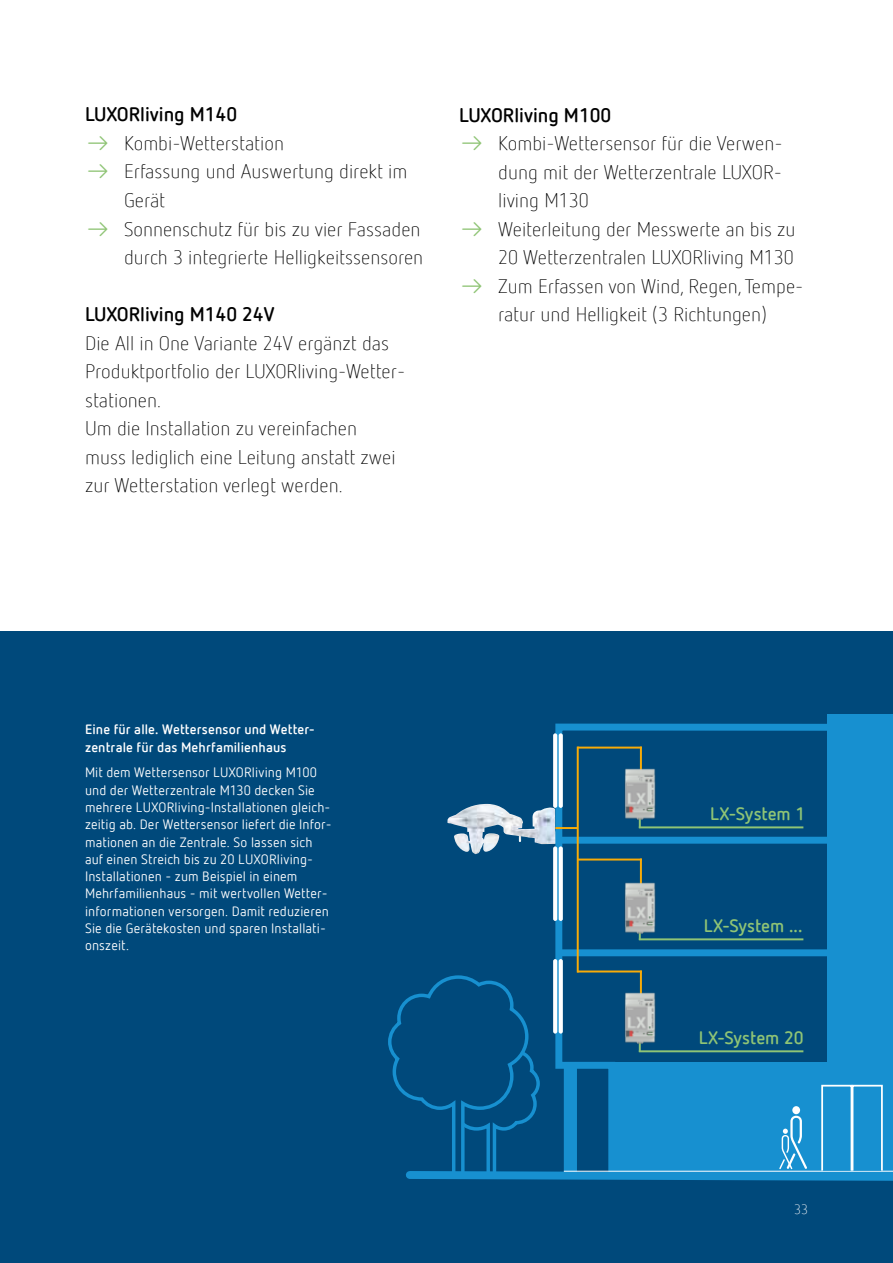
<style>
.page{position:relative;width:893px;height:1263px;background:#fff}
.page>*{position:absolute;margin:0;border:0;box-sizing:border-box;transform-origin:0 0}
.t1{font:300 19.5px/28.5px "Netto Offc Pro";color:#000}
.t2{font:700 19.5px "Netto Offc Pro";color:#000}
.t3{font:700 17.85px "Netto Offc Pro";letter-spacing:-.005em;color:#8fc475}
.t4{font:13.5px/17.2px "Netto Offc Pro";letter-spacing:.01em;color:#fff}
.t5{font:700 13.5px/17.2px "Netto Offc Pro";letter-spacing:.01em;color:#fff}
.t6{font:300 13.5px "Netto Offc Pro";color:#fff}
.s1{font-family:"Netto Icons OT";font-weight:400;color:#8fc475}
</style>
<div class="page">
<div style="left:0;top:631px;width:893px;height:632px;background:#00497b"></div>
<img style="left:447px;top:804px;width:105px;height:50px">
<svg style="left:552px;top:723px;width:275px;height:251px"></svg>
<svg style="left:388px;top:974px;width:505px;height:207px"></svg>
<hr style="left:613px;top:1063px;width:280px;height:1px;background:#1790d0">
<div style="left:559px;top:949px;width:334px;height:7px;background:#1790d0"></div>
<div style="left:559px;top:837px;width:334px;height:7px;background:#1790d0"></div>
<div style="left:827px;top:715px;width:66px;height:348px;background:#1790d0"></div>
<hr style="left:564px;top:1171px;width:329px;height:1px;background:#fff">
<hr style="left:577px;top:747px;width:65px;height:1px;background:#f8ab08">
<hr style="left:577px;top:858px;width:65px;height:2px;background:#f8ab08">
<hr style="left:577px;top:970px;width:65px;height:2px;background:#f8ab08">
<div style="left:821px;top:1085px;width:31px;height:86px;background:#1790d0;border:2px solid #fff"></div>
<div style="left:852px;top:1085px;width:31px;height:86px;background:#1790d0;border:2px solid #fff"></div>
<svg style="left:559px;top:733px;width:4px;height:75px"></svg>
<svg style="left:553px;top:733px;width:4px;height:75px"></svg>
<svg style="left:559px;top:846px;width:4px;height:75px"></svg>
<svg style="left:553px;top:846px;width:4px;height:75px"></svg>
<svg style="left:559px;top:959px;width:4px;height:74px"></svg>
<svg style="left:553px;top:959px;width:4px;height:74px"></svg>
<hr style="left:555px;top:827px;width:22px;height:2px;background:#f8ab08">
<hr style="left:577px;top:747px;width:2px;height:225px;background:#f8ab08">
<hr style="left:640px;top:747px;width:2px;height:27px;background:#f8ab08">
<hr style="left:640px;top:970px;width:2px;height:28px;background:#f8ab08">
<hr style="left:640px;top:858px;width:2px;height:28px;background:#f8ab08">
<hr style="left:639px;top:826px;width:164px;height:2px;background:#8fc475">
<hr style="left:639px;top:1050px;width:164px;height:2px;background:#8fc475">
<hr style="left:639px;top:938px;width:164px;height:2px;background:#8fc475">
<hr style="left:639px;top:800px;width:2px;height:28px;background:#8fc475">
<hr style="left:639px;top:1024px;width:2px;height:28px;background:#8fc475">
<hr style="left:639px;top:912px;width:2px;height:28px;background:#8fc475">
<img style="left:619px;top:767px;width:40px;height:53px">
<img style="left:619px;top:881px;width:40px;height:53px">
<img style="left:619px;top:992px;width:40px;height:53px">
<p class="t2" style="left:85px;top:102px;width:154px">LUXORliving M140</p>
<p class="t1" style="left:85px;top:128px;width:200px"><span class="s1">A</span> Kombi-Wetterstation</p>
<p class="t1" style="left:85px;top:157px;width:324px"><span class="s1">A</span> Erfassung und Auswertung direkt im</p>
<p class="t1" style="left:124px;top:185px;width:43px">Gerät</p>
<p class="t1" style="left:85px;top:214px;width:337px"><span class="s1">A</span> Sonnenschutz für bis zu vier Fassaden</p>
<p class="t1" style="left:124px;top:242px;width:301px">durch 3 integrierte Helligkeitssensoren</p>
<p class="t2" style="left:85px;top:301px;width:191px">LUXORliving M140 24V</p>
<p class="t1" style="left:85px;top:328px;width:322px">Die All in One Variante 24V ergänzt das Produktportfolio der LUXORliving-Wetter&shy;stationen.<br>Um die Installation zu vereinfachen<br>muss lediglich eine Leitung anstatt zwei zur Wetterstation verlegt werden.</p>
<p class="t2" style="left:459px;top:102px;width:154px">LUXORliving M100</p>
<p class="t1" style="left:459px;top:128px;width:325px"><span class="s1">A</span> Kombi-Wettersensor für die Verwen-</p>
<p class="t1" style="left:498px;top:157px;width:285px">dung mit der Wetterzentrale LUXOR-</p>
<p class="t1" style="left:498px;top:186px;width:92px">living M130</p>
<p class="t1" style="left:459px;top:214px;width:338px"><span class="s1">A</span> Weiterleitung der Messwerte an bis zu</p>
<p class="t1" style="left:498px;top:243px;width:297px">20 Wetterzentralen LUXORliving M130</p>
<p class="t1" style="left:459px;top:271px;width:346px"><span class="s1">A</span> Zum Erfassen von Wind, Regen, Tempe-</p>
<p class="t1" style="left:498px;top:300px;width:270px">ratur und Helligkeit (3 Richtungen)</p>
<p class="t5" style="left:85px;top:720px;width:231px">Eine für alle. Wettersensor und Wetter&shy;zentrale für das Mehrfamilienhaus</p>
<p class="t4" style="left:85px;top:764px;width:248px">Mit dem Wettersensor LUXORliving M100 und der Wetterzentrale M130 decken Sie mehrere LUXORliving-Installationen gleich&shy;zeitig ab. Der Wettersensor liefert die Infor&shy;mationen an die Zentrale. So lassen sich auf einen Streich bis zu 20 LUXORliving-Installationen - zum Beispiel in einem Mehrfamilienhaus - mit wertvollen Wetter&shy;informationen versorgen. Damit reduzieren Sie die Gerätekosten und sparen Installati&shy;onszeit.</p>
<p class="t3" style="left:710px;top:802px;width:97px">LX-System 1</p>
<p class="t3" style="left:704px;top:914px;width:101px">LX-System ...</p>
<p class="t3" style="left:699px;top:1026px;width:106px">LX-System 20</p>
<p class="t6" style="left:794px;top:1201px;width:15px">33</p>
</div>
